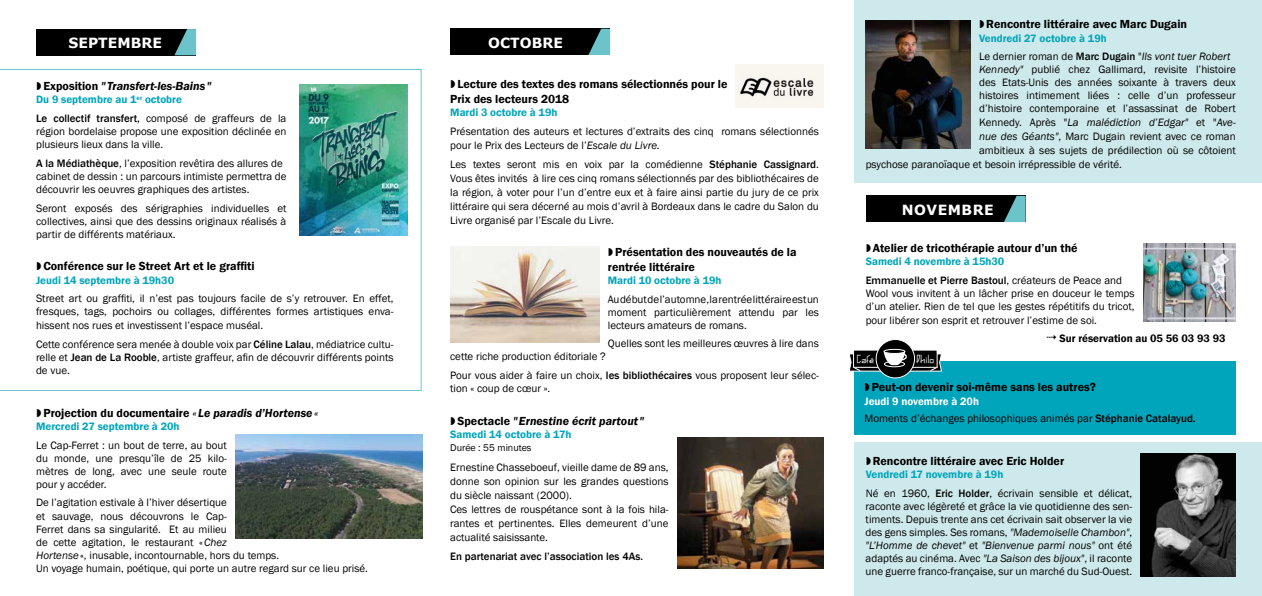
<style>
.page{position:relative;width:1262px;height:596px;background:#fff}
.page>*{position:absolute;margin:0;border:0;box-sizing:border-box;transform-origin:0 0}
.t1{font:700 14px "Verdana";color:#fff}
.t2{font:700 14px "Verdana";letter-spacing:.035em;color:#fff}
.t3{font:600 12px/14.4px "Franklin Gothic";color:#000}
.t4{font:italic 600 12px "Franklin Gothic";color:#000}
.t5{font:700 12px "Pelanquier";letter-spacing:.055em;color:#fff}
.t6{font:11px/13px "Franklin Gothic";color:#000;text-align:justify}
.t7{font:600 11px/18.7px "Franklin Gothic";color:#00a5bb}
.t8{font:500 11px/18.9px "Franklin Gothic";color:#000}
.t9{font:italic 11px "Franklin Gothic";color:#000}
.t10{font:600 11px "Franklin Gothic";color:#000}
.t11{font:10px "Franklin Gothic";color:#000}
.s1{font-style:normal}
.s2{font-weight:500;color:#000}
.s3{font-weight:400;color:#000}
.s4{font-weight:500}
.s5{font-style:italic}
.s6{font-weight:400;font-style:italic;color:#000}
.s7{font-weight:600;color:#00a5bb}
.s8{font-weight:400}
.s9{font-weight:600;color:#fff}
</style>
<div class="page">
<div style="left:854px;top:0;width:407px;height:182px;background:#cee9eb"></div>
<div style="left:854px;top:442px;width:407px;height:153px;background:#cee9eb"></div>
<svg style="left:0;top:69px;width:421px;height:322px"></svg>
<img style="left:1143px;top:243px;width:92px;height:78px">
<div style="left:36px;top:29px;width:160px;height:26px;background:#000"></div>
<div style="left:450px;top:29px;width:160px;height:26px;background:#000"></div>
<div style="left:865px;top:196px;width:160px;height:26px;background:#000"></div>
<svg style="left:174px;top:29px;width:22px;height:26px"></svg>
<svg style="left:588px;top:29px;width:22px;height:26px"></svg>
<svg style="left:1004px;top:196px;width:21px;height:26px"></svg>
<img style="left:235px;top:434px;width:187px;height:104px">
<img style="left:865px;top:20px;width:105px;height:129px">
<img style="left:677px;top:437px;width:146px;height:131px">
<img style="left:1140px;top:453px;width:95px;height:123px">
<img style="left:299px;top:85px;width:108px;height:150px">
<img style="left:450px;top:246px;width:149px;height:96px">
<div style="left:854px;top:360px;width:381px;height:74px;background:#00a5bb"></div>
<div style="left:853px;top:349px;width:84px;height:18px;border:1px solid #fff"></div>
<div style="left:876px;top:339px;width:38px;height:38px;background:#000;border-radius:50%"></div>
<div style="left:875px;top:339px;width:39px;height:39px;border:1px solid #fff;border-radius:50%"></div>
<div style="left:883px;top:349px;width:22px;height:4px;border:1px solid #fff;border-radius:50%"></div>
<svg style="left:849px;top:351px;width:93px;height:20px"></svg>
<img style="left:736px;top:64px;width:87px;height:43px">
<svg style="left:37px;top:82px;width:16px;height:9px"></svg>
<svg style="left:37px;top:262px;width:4px;height:8px"></svg>
<p class="t1" style="left:69px;top:33px;width:95px">SEPTEMBRE</p>
<p class="t1" style="left:488px;top:33px;width:76px">OCTOBRE</p>
<p class="t4" style="left:43px;top:78px;width:169px"><span class="s1">Exposition</span> " Transfert-les-Bains "</p>
<p class="t7" style="left:36px;top:90px;width:252px">Du 9 septembre au 1<sup>er</sup> octobre<br><span class="s2">Le collectif transfert,</span> <span class="s3">composé de graffeurs de la</span></p>
<p class="t6" style="left:36px;top:125px;width:252px">région bordelaise propose une exposition déclinée en plusieurs lieux dans la ville.</p>
<p class="t6" style="left:36px;top:157px;width:252px;text-align:left"><span class="s4">A la Médiathèque</span>, l’exposition revêtira des allures de cabinet de dessin : un parcours intimiste permettra de découvrir les oeuvres graphiques des artistes.</p>
<p class="t6" style="left:36px;top:201px;width:252px">Seront exposés des sérigraphies individuelles et collectives, ainsi que des dessins originaux réalisés à partir de différents matériaux.</p>
<p class="t3" style="left:43px;top:259px;width:213px">Conférence sur le Street Art et le graffiti</p>
<p class="t7" style="left:36px;top:270px;width:140px">Jeudi 14 septembre à 19h30</p>
<p class="t6" style="left:36px;top:292px;width:359px">Street art ou graffiti, il n’est pas toujours facile de s’y retrouver. En effet, fresques, tags, pochoirs ou collages, différentes formes artistiques enva&shy;hissent nos rues et investissent l’espace muséal.</p>
<p class="t6" style="left:36px;top:337px;width:359px">Cette conférence sera menée à double voix par <span class="s4">Céline Lalau</span>, médiatrice cultu&shy;relle et <span class="s4">Jean de La Rooble</span>, artiste graffeur, afin de découvrir différents points de vue.</p>
<p class="t3" style="left:43px;top:405px;width:276px">Projection du documentaire <span class="s5">« Le paradis d’Hortense«</span></p>
<p class="t7" style="left:36px;top:417px;width:145px">Mercredi 27 septembre à 20h</p>
<p class="t6" style="left:36px;top:438px;width:192px">Le Cap-Ferret : un bout de terre, au bout du monde, une presqu’île de 25 kilo&shy;mètres de long, avec une seule route pour y accéder.</p>
<p class="t6" style="left:36px;top:496px;width:333px;text-align:left">De l’agitation estivale à l’hiver désertique<br>et sauvage, nous découvrons le Cap-<br>Ferret dans sa singularité. Et au milieu<br>de cette agitation, le restaurant «<span class="s5">Chez<br>Hortense</span>«, inusable, incontournable, hors du temps.<br>Un voyage humain, poétique, qui porte un autre regard sur ce lieu prisé.</p>
<p class="t3" style="left:450px;top:77px;width:279px;text-indent:7px">Lecture des textes des romans sélectionnés pour le<br>Prix des lecteurs 2018</p>
<p class="t7" style="left:450px;top:103px;width:109px">Mardi 3 octobre à 19h</p>
<p class="t6" style="left:450px;top:124px;width:370px;line-height:14px">Présentation des auteurs et lectures d’extraits des cinq romans sélectionnés pour le Prix des Lecteurs de l’<span class="s5">Escale du Livre.</span></p>
<p class="t6" style="left:450px;top:157px;width:370px;line-height:14px">Les textes seront mis en voix par la comédienne <span class="s4">Stéphanie Cassignard</span>.<br>Vous êtes invités à lire ces cinq romans sélectionnés par des bibliothécaires de la région, à voter pour l’un d’entre eux et à faire ainsi partie du jury de ce prix littéraire qui sera décerné au mois d’avril à Bordeaux dans le cadre du Salon du Livre organisé par l’Escale du Livre.</p>
<p class="t3" style="left:608px;top:245px;width:190px;text-indent:7px">Présentation des nouveautés de la rentrée littéraire</p>
<p class="t7" style="left:608px;top:271px;width:115px">Mardi 10 octobre à 19h</p>
<p class="t6" style="left:608px;top:292px;width:213px">Au début de l’automne, la rentrée littéraire est un moment particulièrement attendu par les lecteurs amateurs de romans.</p>
<p class="t6" style="left:608px;top:337px;width:212px">Quelles sont les meilleures œuvres à lire dans</p>
<p class="t6" style="left:450px;top:347px;width:370px;line-height:18.7px">cette riche production éditoriale ?<br>Pour vous aider à faire un choix, <span class="s4">les bibliothécaires</span> vous proposent leur sélec-</p>
<p class="t6" style="left:450px;top:382px;width:102px">tion « coup de cœur ».</p>
<p class="t4" style="left:457px;top:413px;width:188px"><span class="s1">Spectacle</span> "Ernestine écrit partout"</p>
<p class="t7" style="left:450px;top:425px;width:123px">Samedi 14 octobre à 17h</p>
<p class="t11" style="left:450px;top:441px;width:83px">Durée : 55 minutes</p>
<p class="t6" style="left:450px;top:460px;width:220px;line-height:14px;text-align:left">Ernestine Chasseboeuf, vieille dame de 89 ans, donne son opinion sur les grandes questions du siècle naissant (2000).<br>Ces lettres de rouspétance sont à la fois hila&shy;rantes et pertinentes. Elles demeurent d’une actualité saisissante.</p>
<p class="t8" style="left:450px;top:546px;width:194px">En partenariat avec l’association les 4As.</p>
<p class="t3" style="left:986px;top:17px;width:202px">Rencontre littéraire avec Marc Dugain</p>
<p class="t7" style="left:979px;top:29px;width:253px">Vendredi 27 octobre à 19h<br><span class="s3">Le dernier roman de</span> <span class="s2">Marc Dugain</span> <span class="s3">"</span><span class="s6">Ils vont tuer Robert</span></p>
<p class="t6" style="left:979px;top:63px;width:258px"><span class="s5">Kennedy"</span> publié chez Gallimard, revisite l’histoire des Etats-Unis des années soixante à travers deux histoires intimement liées : celle d’un professeur d’histoire contemporaine et l’assassinat de Robert</p>
<p class="t9" style="left:979px;top:116px;width:258px"><span class="s1">Kennedy. Après "</span>La malédiction d’Edgar" <span class="s1">et "</span>Ave-</p>
<p class="t6" style="left:979px;top:130px;width:258px"><span class="s5">nue des Géants"</span>, Marc Dugain revient avec ce roman</p>
<p class="t6" style="left:979px;top:144px;width:258px">ambitieux à ses sujets de prédilection où se côtoient</p>
<p class="t6" style="left:865px;top:158px;width:258px">psychose paranoïaque et besoin irrépressible de vérité.</p>
<p class="t2" style="left:901px;top:200px;width:93px">NOVEMBRE</p>
<p class="t3" style="left:872px;top:240px;width:206px">Atelier de tricothérapie autour d’un thé</p>
<p class="t8" style="left:865px;top:252px;width:258px"><span class="s7">Samedi 4 novembre à 15h30<br></span>Emmanuelle et Pierre Bastoul<span class="s8">, créateurs de Peace and</span></p>
<p class="t6" style="left:865px;top:287px;width:270px">Wool vous invitent à un lâcher prise en douceur le temps d’un atelier. Rien de tel que les gestes répétitifs du tricot, pour libérer son esprit et retrouver l’estime de soi.</p>
<p class="t10" style="left:1045px;top:331px;width:181px">✔ Sur réservation au 05 56 03 93 93</p>
<p class="t5" style="left:856px;top:352px;width:19px">Café</p>
<p class="t5" style="left:916px;top:352px;width:19px">Philo</p>
<p class="t3" style="left:871px;top:380px;width:226px">Peut-on devenir soi-même sans les autres?</p>
<p class="t6" style="left:864px;top:392px;width:332px;line-height:16.8px"><span class="s9">Jeudi 9 novembre à 20h<br></span>Moments d’échanges philosophiques animés par <span class="s4">Stéphanie Catalayud.</span></p>
<p class="t3" style="left:872px;top:454px;width:193px">Rencontre littéraire avec Eric Holder</p>
<p class="t6" style="left:865px;top:465px;width:268px;line-height:18.7px"><span class="s7">Vendredi 17 novembre à 19h<br></span>Né en 1960, <span class="s4">Eric Holder</span>, écrivain sensible et délicat,</p>
<p class="t6" style="left:865px;top:500px;width:268px">raconte avec légèreté et grâce la vie quotidienne des sen&shy;timents. Depuis trente ans cet écrivain sait observer la vie des gens simples. Ses romans, <span class="s5">"Mademoiselle Chambon"</span>, <span class="s5">"L’Homme de chevet"</span> et <span class="s5">"Bienvenue parmi nous"</span> ont été adaptés au cinéma. Avec <span class="s5">"La Saison des bijoux"</span>, il raconte une guerre franco-française, sur un marché du Sud-Ouest.</p>
</div>
